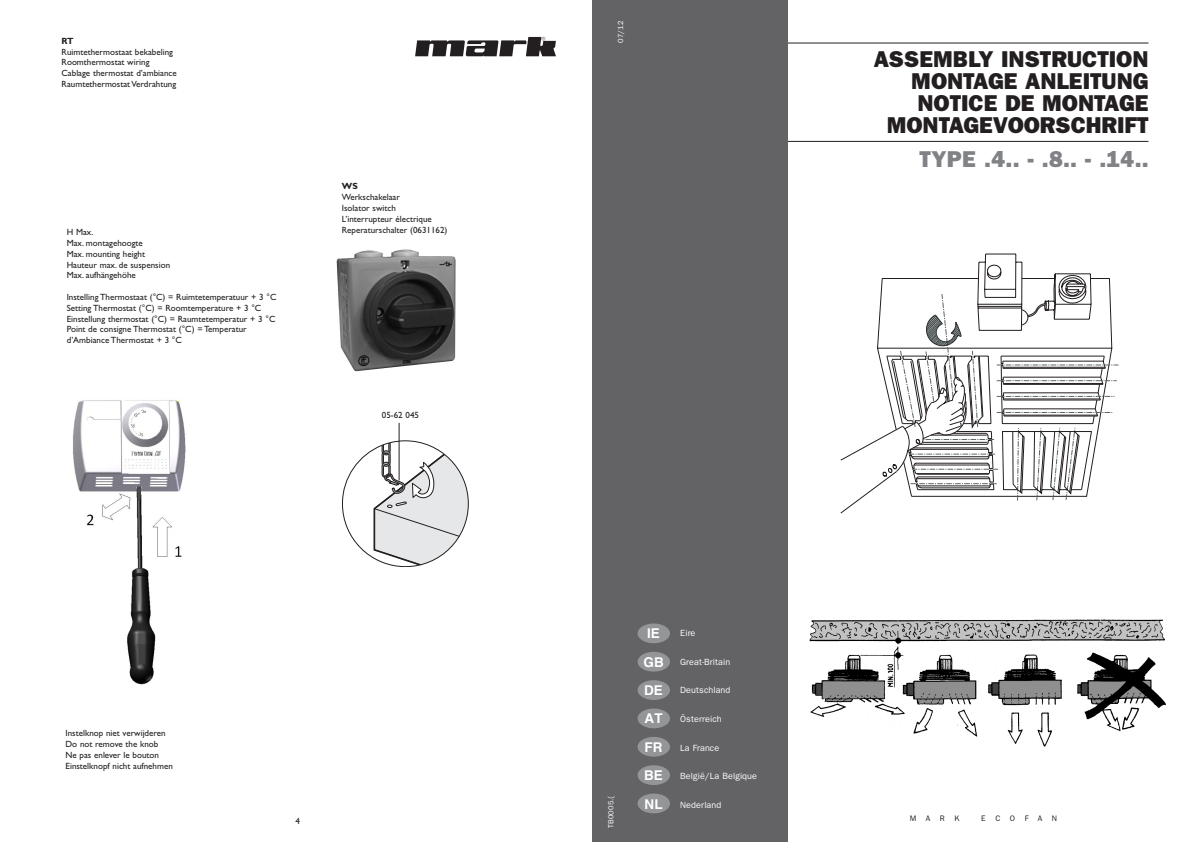
<style>
.page{position:relative;width:1191px;height:842px;background:#fff}
.page>*{position:absolute;margin:0;border:0;box-sizing:border-box;transform-origin:0 0}
.t1{font:800 23px/22px "Franklin Gothic";color:#231f20;text-align:right}
.t2{font:800 23px "Franklin Gothic";letter-spacing:.01em;color:#808285}
.t3{font:700 13.5px/28.3px "Helvetica";color:#fff}
.t4{font:9px/10.8px "Gill Sans";color:#231f20}
.t5{font:9px "Franklin Gothic";letter-spacing:.01em;color:#fff}
.t6{font:700 9px "Gill Sans";color:#231f20}
.t7{font:8px "Franklin Gothic";letter-spacing:1.2em;color:#231f20}
.t8{font:7.5px "Franklin Gothic";letter-spacing:.01em;color:#fff}
.s1{font-style:inherit}
</style>
<div class="page">
<img style="left:336px;top:249px;width:120px;height:123px">
<hr style="left:399px;top:423px;width:1px;height:57px;background:#231f20">
<svg style="left:342px;top:440px;width:127px;height:127px"></svg>
<svg style="left:415px;top:37px;width:141px;height:19px"></svg>
<hr style="left:768px;top:43px;width:380px;height:1px;background:#231f20">
<hr style="left:768px;top:141px;width:380px;height:1px;background:#231f20">
<div style="left:592px;top:0;width:196px;height:842px;background:#636366"></div>
<img style="left:809px;top:618px;width:357px;height:129px">
<svg style="left:978px;top:265px;width:113px;height:10px"></svg>
<svg style="left:840px;top:275px;width:278px;height:239px"></svg>
<div style="left:637px;top:680px;width:32px;height:20px;background:#939598;border-radius:50%"></div>
<div style="left:637px;top:708px;width:32px;height:20px;background:#939598;border-radius:50%"></div>
<div style="left:637px;top:652px;width:32px;height:20px;background:#939598;border-radius:50%"></div>
<div style="left:637px;top:623px;width:32px;height:20px;background:#939598;border-radius:50%"></div>
<div style="left:637px;top:765px;width:32px;height:20px;background:#939598;border-radius:50%"></div>
<div style="left:637px;top:737px;width:32px;height:20px;background:#939598;border-radius:50%"></div>
<div style="left:637px;top:793px;width:32px;height:20px;background:#939598;border-radius:50%"></div>
<img style="left:73px;top:400px;width:113px;height:285px">
<p class="t6" style="left:62px;top:37px;width:14px">RT</p>
<p class="t4" style="left:62px;top:47px;width:117px">Ruimtethermostaat bekabeling<br>Roomthermostat wiring<br>Cablage thermostat d’ambiance<br>Raumtethermostat Verdrahtung</p>
<p class="t4" style="left:67px;top:228px;width:105px">H Max.<br>Max. montagehoogte<br>Max. mounting height<br>Hauteur max. de suspension<br>Max. aufhängehöhe</p>
<p class="t4" style="left:67px;top:292px;width:211px">Instelling Thermostaat (°C) = Ruimtetemperatuur + 3 °C Setting Thermostat (°C) = Roomtemperature + 3 °C Einstellung thermostat (°C) = Raumtetemperatur + 3 °C Point de consigne Thermostat (°C) = Temperatur d’Ambiance Thermostat + 3 °C</p>
<p class="t6" style="left:342px;top:183px;width:17px">WS</p>
<p class="t4" style="left:342px;top:193px;width:107px">Werkschakelaar<br>Isolator switch<br>L’interrupteur électrique<br>Reperaturschalter (0631162)</p>
<p class="t4" style="left:382px;top:410px;width:39px">05-62 045</p>
<p class="t4" style="left:66px;top:729px;width:109px">Instelknop niet verwijderen<br>Do not remove the knob<br>Ne pas enlever le bouton<br>Einstelknopf nicht aufnehmen</p>
<p class="t4" style="left:295px;top:816px;width:6px">4</p>
<p class="t8" style="left:618px;top:43px;width:23px;rotate:-90deg">0<span class="s1">7</span>/1<span class="s1">2</span></p>
<h1 class="t1" style="left:873px;top:50px;width:276px">ASSEMBLY INSTRUCTION<br>MONTAGE ANLEITUNG<br>NOTICE DE MONTAGE<br>MONTAGEVOORSCHRIFT</h1>
<h1 class="t2" style="left:919px;top:152px;width:231px">TYPE .4.. - .8.. - .14..</h1>
<p class="t8" style="left:608px;top:828px;width:31px;rotate:-90deg">TB0005.</p>
<h2 class="t3" style="left:647px;top:621px;width:14px">IE</h2>
<h2 class="t3" style="left:643px;top:649px;width:22px">GB</h2>
<h2 class="t3" style="left:644px;top:677px;width:20px">DE<br>AT</h2>
<h2 class="t3" style="left:644px;top:734px;width:19px">FR</h2>
<h2 class="t3" style="left:644px;top:762px;width:20px">BE</h2>
<h2 class="t3" style="left:644px;top:791px;width:19px">NL</h2>
<p class="t5" style="left:680px;top:630px;width:17px">Eire</p>
<p class="t5" style="left:680px;top:659px;width:52px">Great-Britain</p>
<p class="t5" style="left:680px;top:687px;width:52px">Deutschland</p>
<p class="t5" style="left:680px;top:716px;width:43px">Österreich</p>
<p class="t5" style="left:680px;top:744px;width:41px">La France</p>
<p class="t5" style="left:680px;top:773px;width:78px">België/La Belgique</p>
<p class="t5" style="left:680px;top:801px;width:43px">Nederland</p>
<p class="t7" style="left:909px;top:816px;width:51px">MARK</p>
<p class="t7" style="left:981px;top:816px;width:77px">ECOFAN</p>
</div>
